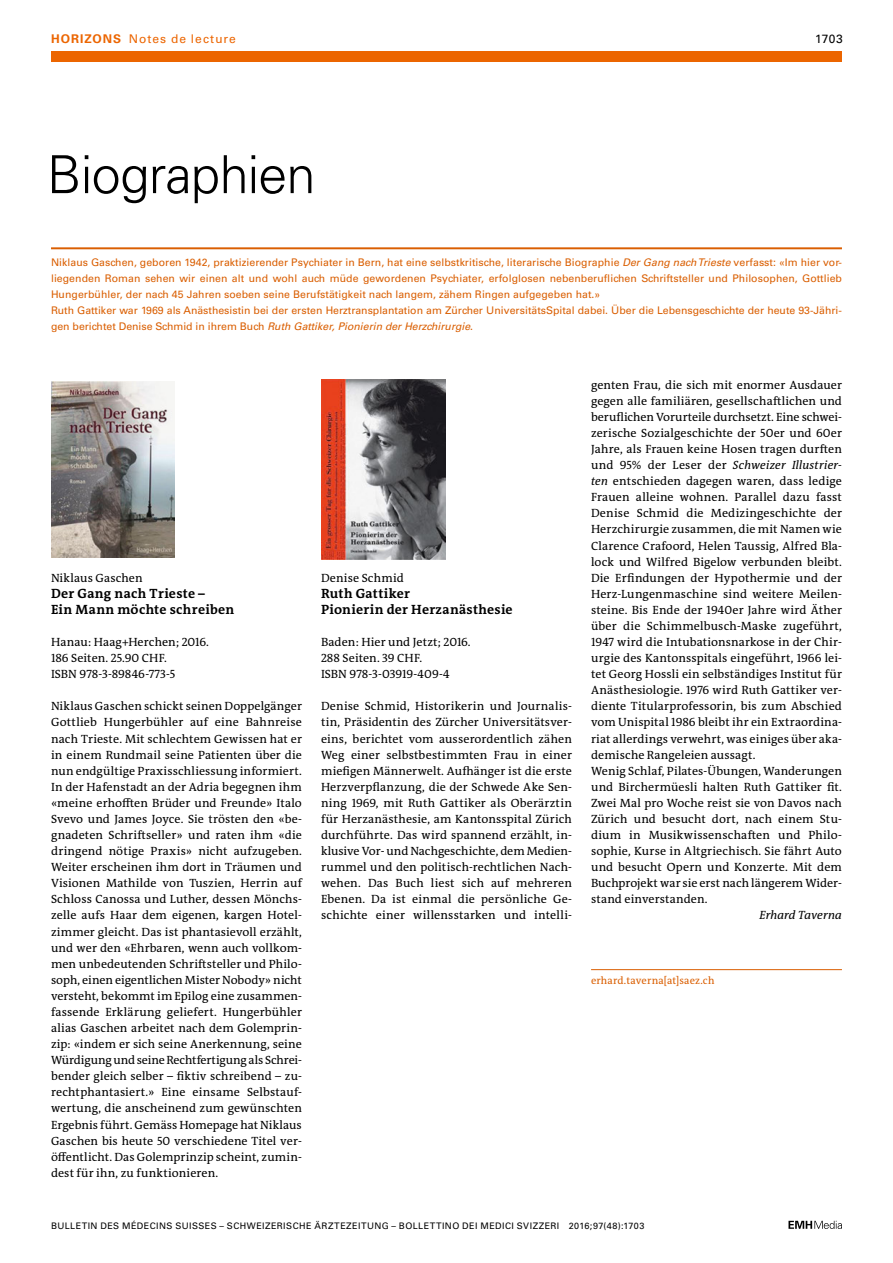
<style>
.page{position:relative;width:893px;height:1263px;background:#fff}
.page>*{position:absolute;margin:0;border:0;box-sizing:border-box;transform-origin:0 0}
.article-title{font:300 52.5px "Univers LT Std";letter-spacing:-.015em;color:#000}
.section-h2{font:700 13.5px "The Antiqua B W7";letter-spacing:.02em;color:#000}
.section-pn{font:12px/16px "The Antiqua B W5 Plain";letter-spacing:.01em;color:#000;text-align:justify}
.ressort{font:12px "Univers LT Std";letter-spacing:.085em;color:#ec6500}
.section-pn-2{font:italic 12px "The Antiqua B W5 Plain";letter-spacing:.005em;color:#000}
.ressort-2{font:12px "Univers LT Std";color:#000}
.boxed-text-line{font:10.5px/15.8px "Univers LT Std";letter-spacing:.005em;color:#da5e00;text-align:justify}
.boxed-text{font:10.5px/16px "Univers LT Std";color:#da5e00}
.author-address{font:10.5px "The Antiqua B W5 Plain";letter-spacing:.015em;color:#da5e00}
.fusszeile{font:9px "Univers LT Std";letter-spacing:.05em;color:#000}
.s1{font-weight:700}
.s2{font-style:italic}
</style>
<div class="page">
<svg style="left:788px;top:1221px;width:54px;height:8px"></svg>
<img style="left:51px;top:381px;width:124px;height:177px">
<img style="left:321px;top:379px;width:124px;height:180px">
<hr style="left:591px;top:969px;width:251px;height:1px;background:#da5e00">
<hr style="left:51px;top:247px;width:791px;height:2px;background:#da5e00">
<div style="left:51px;top:51px;width:791px;height:11px;background:#ec6500"></div>
<p class="ressort" style="left:51px;top:31px;width:186px"><span class="s1">HORIZONS</span> Notes de lecture</p>
<p class="ressort-2" style="left:815px;top:31px;width:29px">1703</p>
<p class="article-title" style="left:47px;top:143px;width:270px">Biographien</p>
<p class="boxed-text-line" style="left:51px;top:255px;width:792px">Niklaus Gaschen, geboren 1942, praktizierender Psychiater in Bern, hat eine selbstkritische, literarische Biographie <span class="s2">Der Gang nach Trieste</span> verfasst: «Im hier vor&shy;liegenden Roman sehen wir einen alt und wohl auch müde gewordenen Psychiater, erfolglosen nebenberuflichen Schriftsteller und Philosophen, Gottlieb Hungerbühler, der nach 45 Jahren soeben seine Berufstätigkeit nach langem, zähem Ringen aufgegeben hat.»</p>
<p class="boxed-text" style="left:51px;top:302px;width:792px">Ruth Gattiker war 1969 als Anästhesistin bei der ersten Herztransplantation am Zürcher UniversitätsSpital dabei. Über die Lebensgeschichte der heute 93-Jähri&shy;gen berichtet Denise Schmid in ihrem Buch <span class="s2">Ruth Gattiker, Pionierin der Herzchirurgie</span>.</p>
<p class="section-pn" style="left:51px;top:570px;width:93px">Niklaus Gaschen</p>
<p class="section-h2" style="left:51px;top:584px;width:156px">Der Gang nach Trieste –</p>
<p class="section-h2" style="left:51px;top:601px;width:185px">Ein Mann möchte schreiben</p>
<p class="section-pn" style="left:51px;top:634px;width:159px">Hanau: Haag+Herchen; 2016.</p>
<p class="section-pn" style="left:51px;top:650px;width:117px">186 Seiten. 25.90 CHF.</p>
<p class="section-pn" style="left:51px;top:666px;width:126px">ISBN 978-3-89846-773-5</p>
<p class="section-pn" style="left:51px;top:698px;width:252px">Niklaus Gaschen schickt seinen Doppelgänger Gottlieb Hungerbühler auf eine Bahnreise nach Trieste. Mit schlechtem Gewissen hat er in einem Rundmail seine Patienten über die nun endgültige Praxisschliessung informiert.<br>In der Hafenstadt an der Adria begegnen ihm «meine erhofften Brüder und Freunde» Italo Svevo und James Joyce. Sie trösten den «be&shy;gnadeten Schriftseller» und raten ihm «die dringend nötige Praxis» nicht aufzugeben.<br>Weiter erscheinen ihm dort in Träumen und Visionen Mathilde von Tuszien, Herrin auf Schloss Canossa und Luther, dessen Mönchs&shy;zelle aufs Haar dem eigenen, kargen Hotel&shy;zimmer gleicht. Das ist phantasievoll erzählt, und wer den «Ehrbaren, wenn auch vollkom&shy;men unbedeutenden Schriftsteller und Philo&shy;soph, einen eigentlichen Mister Nobody» nicht versteht, bekommt im Epilog eine zusammen&shy;fassende Erklärung geliefert. Hungerbühler alias Gaschen arbeitet nach dem Golemprin&shy;zip: «indem er sich seine Anerkennung, seine Würdigung und seine Rechtfertigung als Schrei&shy;bender gleich selber – fiktiv schreibend – zu&shy;rechtphantasiert.» Eine einsame Selbstauf&shy;wertung, die anscheinend zum gewünschten Ergebnis führt. Gemäss Homepage hat Niklaus Gaschen bis heute 50 verschiedene Titel ver&shy;öffentlicht. Das Golemprinzip scheint, zumin&shy;dest für ihn, zu funktionieren.</p>
<p class="section-pn" style="left:321px;top:570px;width:84px">Denise Schmid</p>
<p class="section-h2" style="left:321px;top:584px;width:91px">Ruth Gattiker</p>
<p class="section-h2" style="left:321px;top:601px;width:193px">Pionierin der Herzanästhesie</p>
<p class="section-pn" style="left:321px;top:634px;width:151px">Baden: Hier und Jetzt; 2016.</p>
<p class="section-pn" style="left:321px;top:650px;width:103px">288 Seiten. 39 CHF.</p>
<p class="section-pn" style="left:321px;top:666px;width:130px">ISBN 978-3-03919-409-4</p>
<p class="section-pn" style="left:321px;top:698px;width:252px">Denise Schmid, Historikerin und Journalis&shy;tin, Präsidentin des Zürcher Universitätsver&shy;eins, berichtet vom ausserordentlich zähen Weg einer selbstbestimmten Frau in einer miefigen Männerwelt. Aufhänger ist die erste Herzverpflanzung, die der Schwede Ake Sen&shy;ning 1969, mit Ruth Gattiker als Oberärztin für Herzanästhesie, am Kantonsspital Zürich durchführte. Das wird spannend erzählt, in&shy;klusive Vor- und Nachgeschichte, dem Medien&shy;rummel und den politisch-rechtlichen Nach&shy;wehen. Das Buch liest sich auf mehreren Ebenen. Da ist einmal die persönliche Ge&shy;schichte einer willensstarken und intelli-</p>
<p class="section-pn" style="left:591px;top:377px;width:252px">genten Frau, die sich mit enormer Ausdauer gegen alle familiären, gesellschaftlichen und beruflichen Vorurteile durchsetzt. Eine schwei&shy;zerische Sozialgeschichte der 50er und 60er Jahre, als Frauen keine Hosen tragen durften und 95% der Leser der <span class="s2">Schweizer Illustrier&shy;ten</span> entschieden dagegen waren, dass ledige Frauen alleine wohnen. Parallel dazu fasst Denise Schmid die Medizingeschichte der Herzchirurgie zusammen, die mit Namen wie Clarence Crafoord, Helen Taussig, Alfred Bla&shy;lock und Wilfred Bigelow verbunden bleibt.<br>Die Erfindungen der Hypothermie und der Herz-Lungenmaschine sind weitere Meilen&shy;steine. Bis Ende der 1940er Jahre wird Äther über die Schimmelbusch-Maske zugeführt, 1947 wird die Intubationsnarkose in der Chir&shy;urgie des Kantonsspitals eingeführt, 1966 lei&shy;tet Georg Hossli ein selbständiges Institut für Anästhesiologie. 1976 wird Ruth Gattiker ver&shy;diente Titularprofessorin, bis zum Abschied vom Unispital 1986 bleibt ihr ein Extraordina&shy;riat allerdings verwehrt, was einiges über aka&shy;demische Rangeleien aussagt.</p>
<p class="section-pn" style="left:591px;top:763px;width:252px">Wenig Schlaf, Pilates-Übungen, Wanderungen und Birchermüesli halten Ruth Gattiker fit.<br>Zwei Mal pro Woche reist sie von Davos nach Zürich und besucht dort, nach einem Stu&shy;dium in Musikwissenschaften und Philo&shy;sophie, Kurse in Altgriechisch. Sie fährt Auto und besucht Opern und Konzerte. Mit dem Buchprojekt war sie erst nach längerem Wider&shy;stand einverstanden.</p>
<p class="section-pn-2" style="left:759px;top:908px;width:84px">Erhard Taverna</p>
<p class="author-address" style="left:591px;top:973px;width:125px">erhard.taverna[at]saez.ch</p>
<p class="fusszeile" style="left:51px;top:1220px;width:595px">BULLETIN DES MÉDECINS SUISSES – SCHWEIZERISCHE ÄRZTEZEITUNG – BOLLETTINO DEI MEDICI SVIZZERI 2016;97(48):1703</p>
</div>
